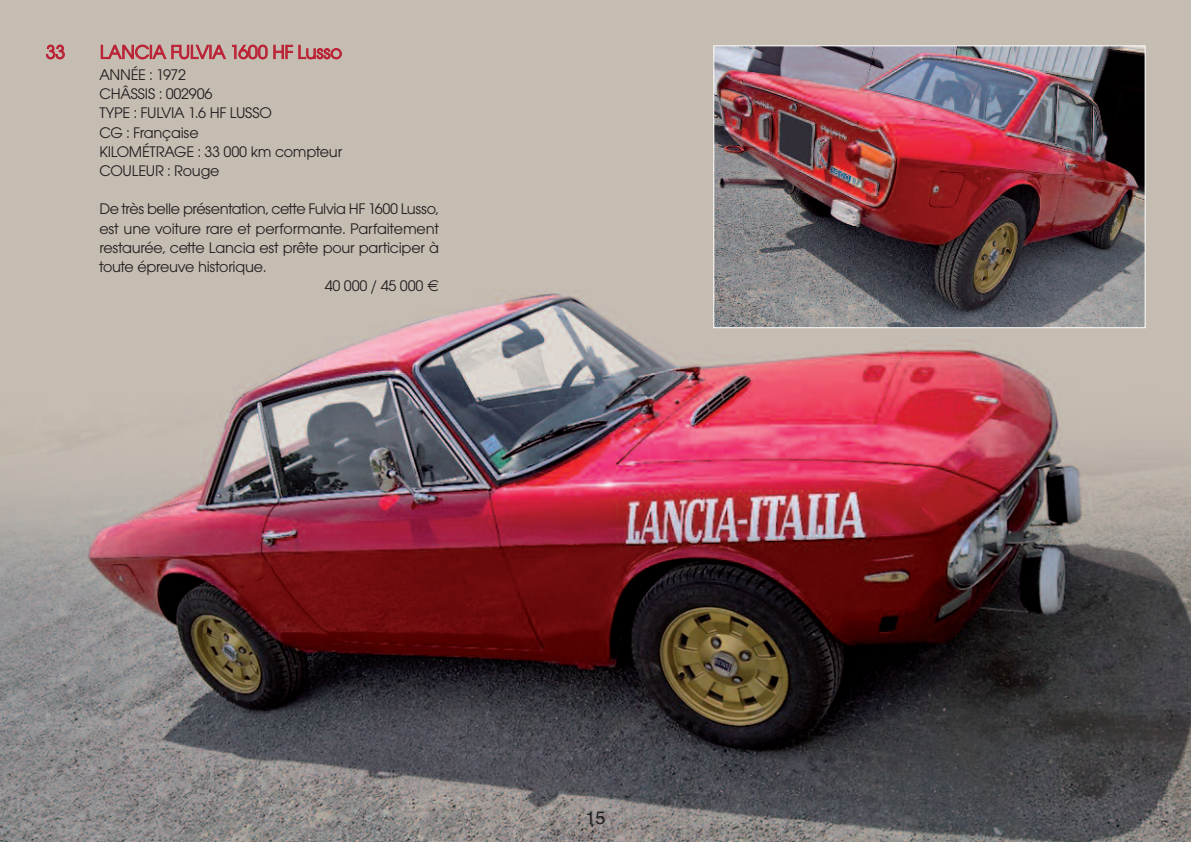
<style>
.page{position:relative;width:1191px;height:842px;background:#fff}
.page>*{position:absolute;margin:0;border:0;box-sizing:border-box;transform-origin:0 0}
.t1{font:20px "Avant Garde Gothic Itc T";letter-spacing:-.02em;color:#ba1f33}
.t2{font:18px "Helvetica";color:#231f20}
.t3{font:16px/19.2px "Avant Garde Gothic Itc T";letter-spacing:-.015em;color:#231f20}
</style>
<div class="page">
<img style="left:0;top:0;width:1191px;height:842px">
<img style="left:715px;top:47px;width:428px;height:279px">
<div style="left:713px;top:45px;width:432px;height:283px;border:1px solid #fff"></div>
<svg style="left:427px;top:280px;width:11px;height:11px"></svg>
<p class="t1" style="left:46px;top:40px;width:21px">33</p>
<p class="t1" style="left:100px;top:40px;width:244px">LANCIA FULVIA 1600 HF Lusso</p>
<p class="t3" style="left:99px;top:65px;width:244px">ANNÉE : 1972<br>CHÂSSIS : 002906<br>TYPE : FULVIA 1.6 HF LUSSO<br>CG : Française<br>KILOMÉTRAGE : 33 000 km compteur<br>COULEUR : Rouge</p>
<p class="t3" style="left:99px;top:199px;width:341px">De très belle présentation, cette Fulvia HF 1600 Lusso,</p>
<p class="t3" style="left:99px;top:219px;width:341px">est une voiture rare et performante. Parfaitement</p>
<p class="t3" style="left:99px;top:238px;width:341px">restaurée, cette Lancia est prête pour participer à</p>
<p class="t3" style="left:99px;top:257px;width:168px">toute épreuve historique.</p>
<p class="t3" style="left:325px;top:276px;width:100px">40 000 / 45 000</p>
<p class="t2" style="left:585px;top:807px;width:22px">15</p>
</div>
